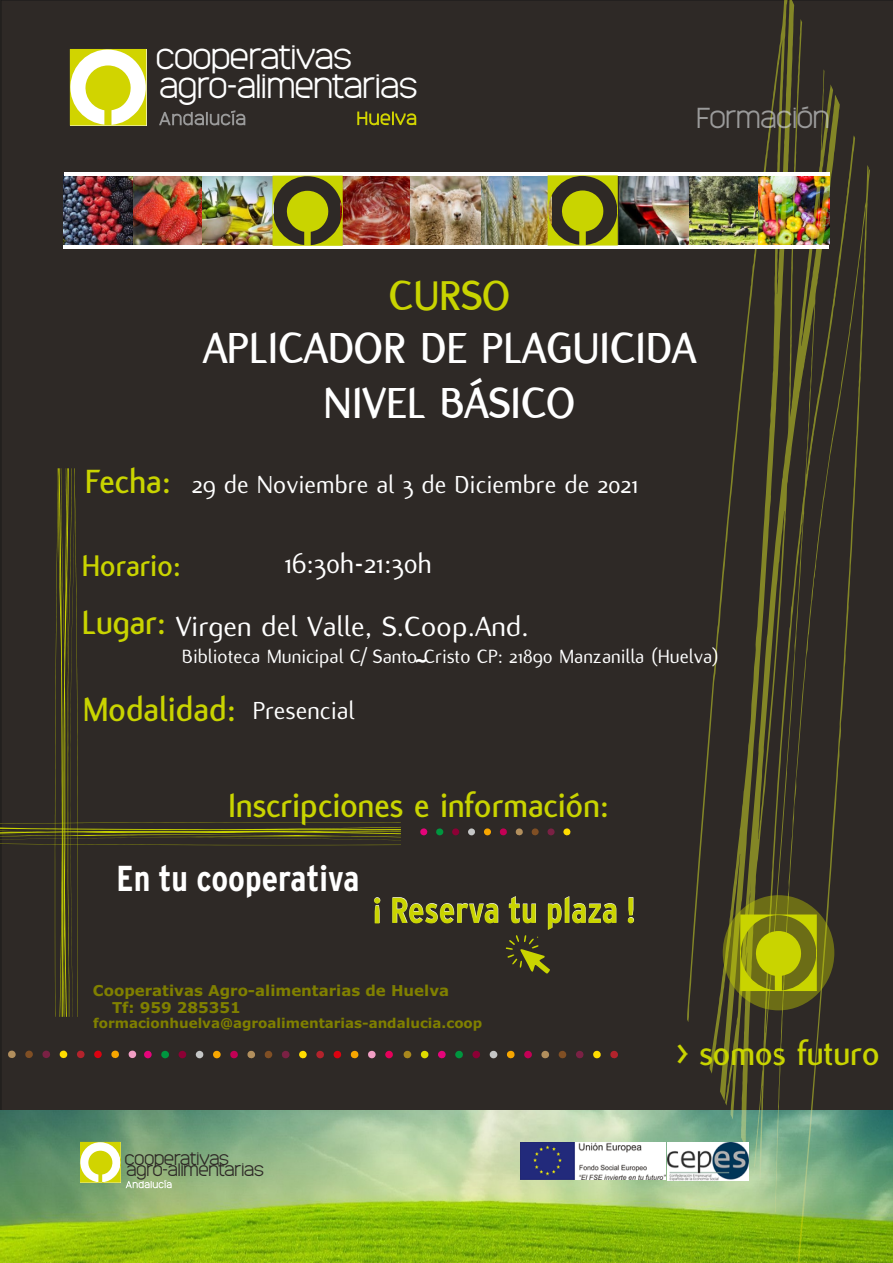
<style>
.page{position:relative;width:893px;height:1263px;background:#fff}
.page>*{position:absolute;margin:0;border:0;box-sizing:border-box;transform-origin:0 0}
.t1{font:700 46.8px/54.8px "Flux";color:#fff;text-align:center}
.t2{font:700 45px "Flux";color:#c9d400}
.t3{font:700 36px "Flux";color:#c9d400}
.t4{font:700 condensed 36px "Interstate";letter-spacing:-.005em;color:#c9d400}
.t5{font:700 condensed 36px "Interstate";color:#fff}
.t6{font:700 36px "Flux";color:#fff;scale:.95 1}
.t7{font:700 31.95px "Flux";color:#c9d400}
.t8{font:300 31.5px/29.4px "Monark";color:#fff}
.t9{font:30.3px "Flux";color:#fff;scale:1.04 1}
.t10{font:30.15px "Flux";color:#fff}
.t11{font:27px "Flux";color:#fff}
.t12{font:300 27px "Monark";color:#9a9a9a}
.t13{font:21px "Flux";color:#fff}
.t14{font:300 16.8px "Monark";color:#2e2926}
.t15{font:700 15px/16.8px "Verdana";color:#808000}
.t16{font:700 13.5px "Verdana";color:#808000}
</style>
<div class="page">
<div style="left:1px;top:0;width:892px;height:1110px;background:#2e2926"></div>
<img style="left:63px;top:175px;width:209px;height:70px">
<img style="left:348px;top:176px;width:199px;height:70px">
<img style="left:623px;top:176px;width:64px;height:69px">
<hr style="left:64px;top:172px;width:765px;height:4px;background:#fff">
<hr style="left:63px;top:246px;width:766px;height:3px;background:#fff">
<svg style="left:272px;top:176px;width:76px;height:70px;background:#827f16"></svg>
<svg style="left:547px;top:175px;width:76px;height:71px;background:#7e8118"></svg>
<svg style="left:161px;top:1051px;width:8px;height:7px"></svg>
<svg style="left:455px;top:1051px;width:9px;height:7px"></svg>
<svg style="left:282px;top:1051px;width:8px;height:7px"></svg>
<svg style="left:507px;top:1051px;width:8px;height:8px"></svg>
<div style="left:524px;top:1051px;width:8px;height:7px;background:#c30055;border-radius:4px"></div>
<svg style="left:541px;top:1051px;width:8px;height:9px"></svg>
<svg style="left:438px;top:1051px;width:9px;height:8px"></svg>
<svg style="left:179px;top:1051px;width:7px;height:7px"></svg>
<svg style="left:404px;top:1051px;width:7px;height:8px"></svg>
<svg style="left:490px;top:1051px;width:7px;height:7px"></svg>
<svg style="left:316px;top:1051px;width:9px;height:7px"></svg>
<div style="left:213px;top:1051px;width:8px;height:7px;background:#f7a600;border-radius:50%"></div>
<svg style="left:247px;top:1051px;width:9px;height:9px"></svg>
<svg style="left:384px;top:1051px;width:9px;height:7px"></svg>
<svg style="left:351px;top:1051px;width:8px;height:9px"></svg>
<svg style="left:230px;top:1051px;width:8px;height:8px"></svg>
<svg style="left:334px;top:1051px;width:8px;height:7px"></svg>
<svg style="left:610px;top:1051px;width:9px;height:9px"></svg>
<svg style="left:299px;top:1051px;width:9px;height:8px"></svg>
<svg style="left:559px;top:1051px;width:9px;height:8px"></svg>
<svg style="left:144px;top:1051px;width:9px;height:8px"></svg>
<svg style="left:472px;top:1051px;width:9px;height:7px"></svg>
<svg style="left:593px;top:1051px;width:9px;height:9px"></svg>
<svg style="left:576px;top:1051px;width:8px;height:8px"></svg>
<svg style="left:265px;top:1051px;width:7px;height:8px"></svg>
<svg style="left:196px;top:1051px;width:9px;height:7px"></svg>
<svg style="left:421px;top:1051px;width:7px;height:7px"></svg>
<svg style="left:368px;top:1051px;width:8px;height:8px"></svg>
<svg style="left:42px;top:1050px;width:8px;height:8px"></svg>
<svg style="left:77px;top:1050px;width:9px;height:8px"></svg>
<svg style="left:8px;top:1050px;width:9px;height:9px"></svg>
<svg style="left:111px;top:1050px;width:8px;height:9px"></svg>
<svg style="left:94px;top:1050px;width:9px;height:8px"></svg>
<svg style="left:60px;top:1050px;width:9px;height:9px"></svg>
<svg style="left:25px;top:1050px;width:8px;height:9px"></svg>
<svg style="left:129px;top:1050px;width:8px;height:8px"></svg>
<img style="left:1px;top:1110px;width:892px;height:153px">
<div style="left:0;top:468px;width:634px;height:549px;background:#2e2926"></div>
<svg style="left:725px;top:19px;width:130px;height:1161px;background:#474e3d"></svg>
<svg style="left:687px;top:0;width:107px;height:1101px;background:#3d3929"></svg>
<svg style="left:775px;top:165px;width:95px;height:1098px;background:#434730"></svg>
<div style="left:723px;top:895px;width:111px;height:115px;background:#c9d400;border-radius:50%;opacity:.4"></div>
<svg style="left:740px;top:914px;width:83px;height:77px;background:#9da30b"></svg>
<svg style="left:69px;top:49px;width:84px;height:76px"></svg>
<svg style="left:159px;top:110px;width:86px;height:15px"></svg>
<svg style="left:80px;top:1142px;width:92px;height:46px"></svg>
<svg style="left:357px;top:112px;width:59px;height:13px"></svg>
<img style="left:521px;top:1143px;width:145px;height:36px">
<img style="left:668px;top:1143px;width:80px;height:37px">
<p class="t8" style="left:156px;top:41px;width:263px">cooperativas agro-alimentarias</p>
<p class="t12" style="left:696px;top:100px;width:134px">Formación</p>
<p class="t3" style="left:85px;top:468px;width:87px">Fecha:</p>
<p class="t2" style="left:389px;top:271px;width:123px">CURSO</p>
<p class="t1" style="left:203px;top:321px;width:495px">APLICADOR DE PLAGUICIDA<br>NIVEL BÁSICO</p>
<p class="t11" style="left:192px;top:474px;width:448px">29 de Noviembre al 3 de Diciembre de 2021</p>
<p class="t10" style="left:284px;top:552px;width:149px">16:30h-21:30h</p>
<p class="t9" style="left:176px;top:615px;width:341px">Virgen del Valle, S.Coop.And.</p>
<p class="t13" style="left:182px;top:645px;width:539px">Biblioteca Municipal C/ Santo Cristo CP: 21890 Manzanilla (Huelva)</p>
<p class="t11" style="left:253px;top:700px;width:103px">Presencial</p>
<p class="t7" style="left:82px;top:553px;width:100px">Horario:</p>
<p class="t3" style="left:82px;top:608px;width:85px">Lugar:</p>
<p class="t6" style="left:413px;top:655px;width:17px">˜</p>
<p class="t3" style="left:82px;top:695px;width:155px">Modalidad:</p>
<p class="t3" style="left:228px;top:791px;width:382px">Inscripciones e información:</p>
<p class="t5" style="left:117px;top:864px;width:244px">En tu cooperativa</p>
<p class="t4" style="left:372px;top:896px;width:265px">¡ Reserva tu plaza !</p>
<p class="t15" style="left:112px;top:983px;width:339px;text-indent:-19px">Cooperativas Agro-alimentarias de Huelva<br>Tf: 959 285351</p>
<p class="t16" style="left:93px;top:1017px;width:391px">formacionhuelva@agroalimentarias-andalucia.coop</p>
<p class="t14" style="left:125px;top:1147px;width:106px">cooperativas</p>
<p class="t14" style="left:127px;top:1158px;width:139px">agro-alimentarias</p>
<p class="t3" style="left:676px;top:1039px;width:205px">&gt; somos futuro</p>
</div>
